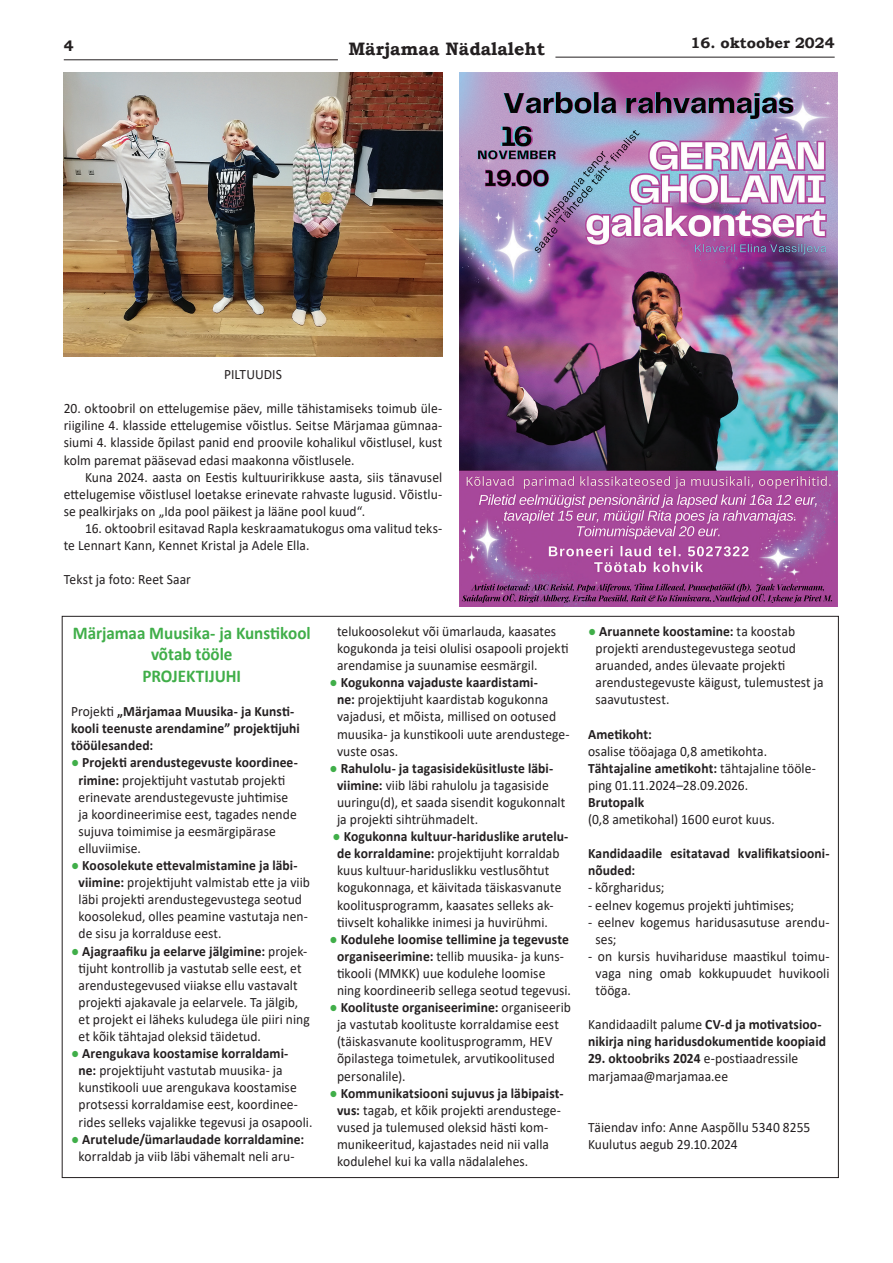
<style>
.page{position:relative;width:893px;height:1263px;background:#fff}
.page>*{position:absolute;margin:0;border:0;box-sizing:border-box;transform-origin:0 0}
.põhitekst{font:700 18px/21.6px "Calibri";color:#40ae49;text-align:center;scale:.95 1}
.t1{font:700 18px "Bookman Old Style";color:#231f20}
.t2{font:700 15px "Bookman Old Style";color:#231f20}
.põhitekst-2{font:14.25px/17.1px "Calibri";letter-spacing:.005em;color:#231f20;scale:.95 1}
.põhitekst-3{font:700 14.25px/17.1px "Calibri";letter-spacing:.005em;color:#231f20;scale:.95 1}
.s1{font-weight:400}
.s2{color:#40ae49}
.s3{font-weight:700}
</style>
<div class="page">
<hr style="left:64px;top:60px;width:274px;height:1px;background:#231f20">
<hr style="left:555px;top:57px;width:280px;height:1px;background:#231f20">
<img style="left:64px;top:72px;width:378px;height:284px">
<img style="left:459px;top:72px;width:379px;height:534px">
<p class="t2" style="left:64px;top:35px;width:11px">4</p>
<p class="t1" style="left:348px;top:36px;width:198px">Märjamaa Nädalaleht</p>
<p class="t2" style="left:691px;top:32px;width:145px">16. oktoober 2024</p>
<p class="põhitekst-2" style="left:224px;top:365px;width:62px">PILTUUDIS</p>
<p class="põhitekst-2" style="left:64px;top:400px;width:400px;text-align:justify">20. oktoobril on ettelugemise päev, mille tähistamiseks toimub üle&shy;riigiline 4. klasside ettelugemise võistlus. Seitse Märjamaa gümnaa&shy;siumi 4. klasside õpilast panid end proovile kohalikul võistlusel, kust kolm paremat pääsevad edasi maakonna võistlusele.</p>
<p class="põhitekst-2" style="left:64px;top:468px;width:400px;text-align:justify;text-indent:21px">Kuna 2024. aasta on Eestis kultuuririkkuse aasta, siis tänavusel ettelugemise võistlusel loetakse erinevate rahvaste lugusid. Võistlu&shy;se pealkirjaks on „Ida pool päikest ja lääne pool kuud“.</p>
<p class="põhitekst-2" style="left:64px;top:519px;width:400px;text-indent:21px">16. oktoobril esitavad Rapla keskraamatukogus oma valitud teks&shy;te Lennart Kann, Kennet Kristal ja Adele Ella.</p>
<p class="põhitekst-2" style="left:64px;top:571px;width:135px">Tekst ja foto: Reet Saar</p>
<p class="põhitekst" style="left:73px;top:622px;width:252px">Märjamaa Muusika- ja Kunstikool võtab tööle</p>
<p class="põhitekst" style="left:142px;top:665px;width:105px">PROJEKTIJUHI</p>
<p class="põhitekst-3" style="left:71px;top:703px;width:242px"><span class="s1">Projekti</span> „Märjamaa Muusika- ja Kunsti&shy;kooli teenuste arendamine” projektijuhi</p>
<p class="põhitekst-3" style="left:71px;top:737px;width:88px">tööülesanded:</p>
<p class="põhitekst-2" style="left:79px;top:754px;width:232px;text-indent:-8px"><span class="s2">●</span> <span class="s3">Projekti arendustegevuste koordinee&shy;rimine:</span> projektijuht vastutab projekti erinevate arendustegevuste juhtimise ja koordineerimise eest, tagades nende sujuva toimimise ja eesmärgipärase elluviimise.</p>
<p class="põhitekst-2" style="left:79px;top:856px;width:245px;text-indent:-8px"><span class="s2">●</span> <span class="s3">Koosolekute ettevalmistamine ja läbi&shy;viimine:</span> projektijuht valmistab ette ja viib läbi projekti arendustegevustega seotud koosolekud, olles peamine vastutaja nen&shy;de sisu ja korralduse eest.</p>
<p class="põhitekst-2" style="left:79px;top:942px;width:245px;text-indent:-8px"><span class="s2">●</span> <span class="s3">Ajagraafiku ja eelarve jälgimine:</span> projek&shy;tijuht kontrollib ja vastutab selle eest, et arendustegevused viiakse ellu vastavalt projekti ajakavale ja eelarvele. Ta jälgib, et projekt ei läheks kuludega üle piiri ning et kõik tähtajad oleksid täidetud.</p>
<p class="põhitekst-2" style="left:79px;top:1044px;width:248px;text-indent:-8px"><span class="s2">●</span> <span class="s3">Arengukava koostamise korraldami-<br>ne:</span> projektijuht vastutab muusika- ja kunstikooli uue arengukava koostamise protsessi korraldamise eest, koordinee&shy;rides selleks vajalikke tegevusi ja osapooli.</p>
<p class="põhitekst-2" style="left:71px;top:1130px;width:247px;text-align:center"><span class="s2">●</span> <span class="s3">Arutelude/ümarlaudade korraldamine: </span>korraldab ja viib läbi vähemalt neli aru-</p>
<p class="põhitekst-2" style="left:337px;top:622px;width:245px">telukoosolekut või ümarlauda, kaasates kogukonda ja teisi olulisi osapooli projekti arendamise ja suunamise eesmärgil.</p>
<p class="põhitekst-2" style="left:337px;top:673px;width:246px;text-indent:-8px"><span class="s2">●</span> <span class="s3">Kogukonna vajaduste kaardistami-<br>ne:</span> projektijuht kaardistab kogukonna vajadusi, et mõista, millised on ootused muusika- ja kunstikooli uute arendustege&shy;vuste osas.</p>
<p class="põhitekst-2" style="left:337px;top:759px;width:242px;text-indent:-8px"><span class="s2">●</span> <span class="s3">Rahulolu- ja tagasisideküsitluste läbi&shy;viimine:</span> viib läbi rahulolu ja tagasiside uuringu(d), et saada sisendit kogukonnalt ja projekti sihtrühmadelt.</p>
<p class="põhitekst-2" style="left:337px;top:827px;width:245px;text-indent:-4px"><span class="s2">●</span> <span class="s3">Kogukonna kultuur-hariduslike arutelu&shy;de korraldamine:</span> projektijuht korraldab kuus kultuur-hariduslikku vestlusõhtut kogukonnaga, et käivitada täiskasvanute koolitusprogramm, kaasates selleks ak&shy;tiivselt kohalikke inimesi ja huvirühmi.</p>
<p class="põhitekst-2" style="left:337px;top:930px;width:248px;text-indent:-8px"><span class="s2">●</span> <span class="s3">Kodulehe loomise tellimine ja tegevuste organiseerimine:</span> tellib muusika- ja kuns&shy;tikooli (MMKK) uue kodulehe loomise ning koordineerib sellega seotud tegevusi.</p>
<p class="põhitekst-2" style="left:337px;top:998px;width:248px;text-indent:-8px"><span class="s2">●</span> <span class="s3">Koolituste organiseerimine:</span> organiseerib ja vastutab koolituste korraldamise eest (täiskasvanute koolitusprogramm, HEV õpilastega toimetulek, arvutikoolitused personalile).</p>
<p class="põhitekst-2" style="left:337px;top:1084px;width:240px;text-indent:-8px"><span class="s2">●</span> <span class="s3">Kommunikatsiooni sujuvus ja läbipaist&shy;vus:</span> tagab, et kõik projekti arendustege&shy;vused ja tulemused oleksid hästi kom&shy;munikeeritud, kajastades neid nii valla kodulehel kui ka valla nädalalehes.</p>
<p class="põhitekst-2" style="left:595px;top:622px;width:242px;text-indent:-8px"><span class="s2">●</span> <span class="s3">Aruannete koostamine:</span> ta koostab projekti arendustegevustega seotud aruanded, andes ülevaate projekti arendustegevuste käigust, tulemustest ja saavutustest.</p>
<p class="põhitekst-3" style="left:588px;top:725px;width:69px">Ametikoht:</p>
<p class="põhitekst-2" style="left:588px;top:742px;width:190px">osalise tööajaga 0,8 ametikohta.</p>
<p class="põhitekst-2" style="left:588px;top:759px;width:241px"><span class="s3">Tähtajaline ametikoht:</span> tähtajaline tööle&shy;ping 01.11.2024–28.09.2026.</p>
<p class="põhitekst-3" style="left:588px;top:793px;width:61px">Brutopalk</p>
<p class="põhitekst-2" style="left:588px;top:810px;width:198px">(0,8 ametikohal) 1600 eurot kuus.</p>
<p class="põhitekst-3" style="left:588px;top:845px;width:256px">Kandidaadile esitatavad kvalifikatsiooni&shy;nõuded:</p>
<p class="põhitekst-2" style="left:588px;top:879px;width:82px">- kõrgharidus;</p>
<p class="põhitekst-2" style="left:588px;top:896px;width:219px">- eelnev kogemus projekti juhtimises;</p>
<p class="põhitekst-2" style="left:595px;top:913px;width:248px;text-indent:-8px">- eelnev kogemus haridusasutuse arendu&shy;ses;</p>
<p class="põhitekst-2" style="left:595px;top:947px;width:248px;text-align:justify;text-indent:-8px">- on kursis huvihariduse maastikul toimu&shy;vaga ning omab kokkupuudet huvikooli tööga.</p>
<p class="põhitekst-3" style="left:588px;top:1016px;width:252px"><span class="s1">Kandidaadilt palume</span> CV-d ja motivatsioo&shy;nikirja ning haridusdokumentide koopiaid</p>
<p class="põhitekst-2" style="left:588px;top:1050px;width:223px"><span class="s3">29. oktoobriks 2024</span> e-postiaadressile marjamaa@marjamaa.ee</p>
<p class="põhitekst-2" style="left:588px;top:1118px;width:236px">Täiendav info: Anne Aaspõllu 5340 8255</p>
<p class="põhitekst-2" style="left:588px;top:1135px;width:159px">Kuulutus aegub 29.10.2024</p>
</div>
